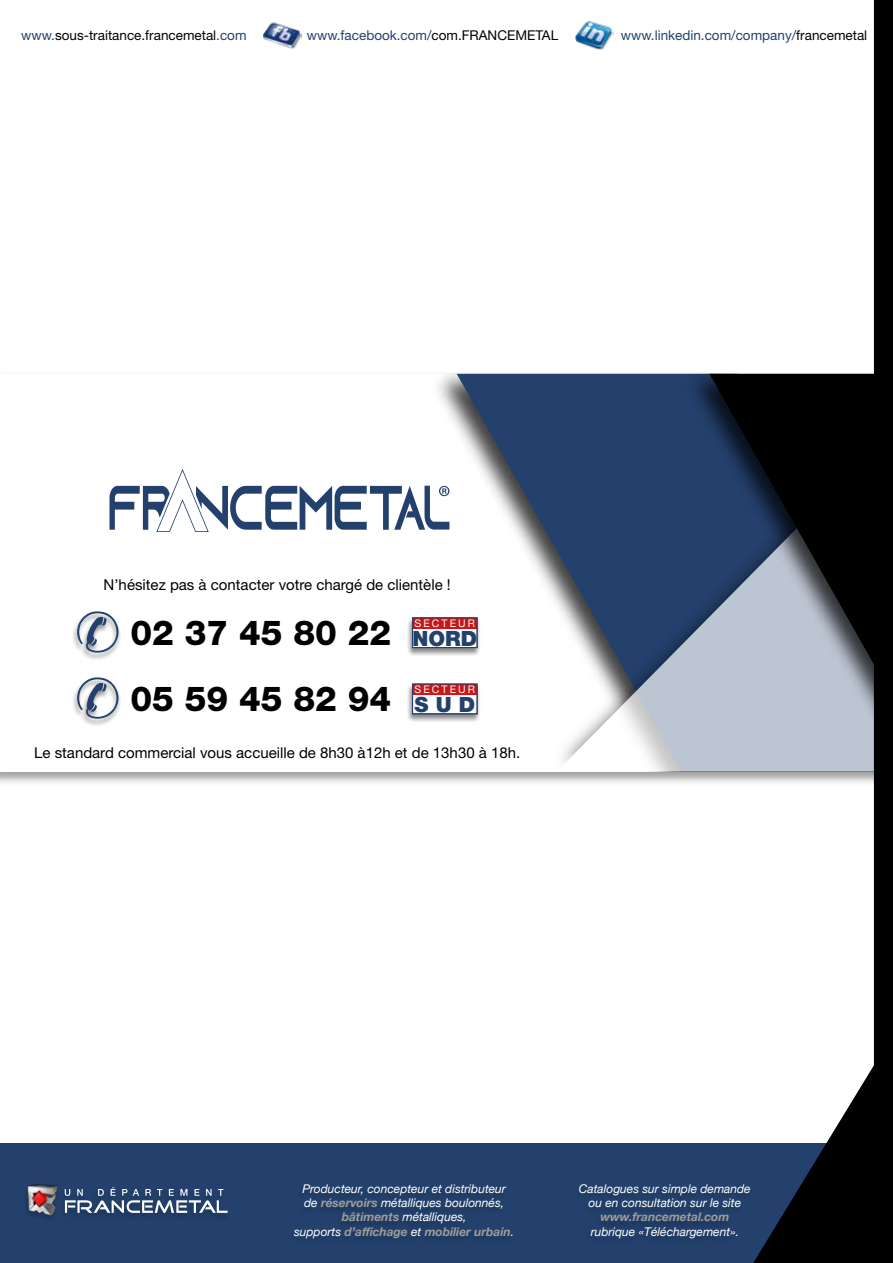
<style>
.page{position:relative;width:893px;height:1263px;background:#fff}
.page>*{position:absolute;margin:0;border:0;box-sizing:border-box;transform-origin:0 0}
.t1{font:800 34.5px "Helvetica Neue";color:#000}
.t2{font:15px "Helvetica Neue";color:#000}
.t3{font:13.5px "Helvetica Neue";color:#23416c}
.t4{font:13.5px "Helvetica Neue";color:#000}
.t5{font:italic 12px/14.4px "Helvetica Neue";color:#fff;text-align:center}
.t6{font:italic 700 12px "Helvetica Neue";color:#9d9d9c}
.t7{font:10.5px "Helvetica Neue";letter-spacing:.2em;color:#fff}
.s1{color:#23416c}
.s2{color:#000}
.s3{font-weight:900;font-size:21px;color:#23416c}
.s4{font-weight:700;color:#9d9d9c}
</style>
<div class="page">
<div style="left:0;top:1144px;width:893px;height:119px;background:#23416c"></div>
<div style="left:0;top:372px;width:893px;height:414px;background:#000;opacity:.38"></div>
<div style="left:0;top:374px;width:893px;height:397px;background:#fff"></div>
<svg style="left:457px;top:374px;width:219px;height:209px;fill:#24406c"></svg>
<img style="left:545px;top:464px;width:131px;height:138px">
<svg style="left:557px;top:497px;width:179px;height:274px"></svg>
<img style="left:676px;top:374px;width:60px;height:374px">
<svg style="left:709px;top:374px;width:27px;height:324px;background:#4b5d7a"></svg>
<div style="left:736px;top:0;width:157px;height:1263px;background:#000;opacity:.38"></div>
<svg style="left:753px;top:0;width:140px;height:1263px"></svg>
<img style="left:26px;top:1184px;width:32px;height:33px">
<svg style="left:65px;top:1187px;width:163px;height:26px"></svg>
<div style="left:574px;top:1183px;width:179px;height:63px;background:#223f69"></div>
<img style="left:264px;top:22px;width:38px;height:27px">
<img style="left:575px;top:21px;width:38px;height:29px">
<svg style="left:109px;top:469px;width:340px;height:63px"></svg>
<div style="left:71px;top:611px;width:51px;height:50px;background:#000;opacity:.47"></div>
<svg style="left:77px;top:611px;width:42px;height:42px"></svg>
<div style="left:407px;top:617px;width:74px;height:39px;background:#000;opacity:.47"></div>
<div style="left:412px;top:618px;width:65px;height:30px;border:1px solid #23416c"></div>
<div style="left:71px;top:677px;width:51px;height:50px;background:#000;opacity:.47"></div>
<svg style="left:77px;top:677px;width:42px;height:42px"></svg>
<div style="left:407px;top:683px;width:74px;height:40px;background:#000;opacity:.47"></div>
<div style="left:412px;top:684px;width:65px;height:30px;border:1px solid #23416c"></div>
<p class="t4" style="left:21px;top:27px;width:227px"><span class="s1">www.</span>sous-traitance.francemetal<span class="s1">.com</span></p>
<p class="t3" style="left:307px;top:27px;width:253px">www.facebook.com/<span class="s2">com.FRANCEMETAL</span></p>
<p class="t3" style="left:621px;top:27px;width:248px">www.linkedin.com/company/<span class="s2">francemetal</span></p>
<p class="t2" style="left:104px;top:576px;width:349px">N’hésitez pas à contacter votre chargé de clientèle !</p>
<h1 class="t1" style="left:131px;top:612px;width:348px">02 37 45 80 22 <span class="s3">NORD</span></h1>
<p class="t7" style="left:414px;top:617px;width:62px">SECTEUR</p>
<p class="t7" style="left:414px;top:683px;width:62px">SECTEUR</p>
<h1 class="t1" style="left:131px;top:678px;width:346px">05 59 45 82 94 <span class="s3">S U D</span></h1>
<p class="t2" style="left:34px;top:744px;width:488px">Le standard commercial vous accueille de 8h30 à12h et de 13h30 à 18h.</p>
<p class="t5" style="left:294px;top:1182px;width:222px">Producteur, concepteur et distributeur<br>de <span class="s4">réservoirs</span> métalliques boulonnés, <span class="s4">bâtiments</span> métalliques,<br>supports <span class="s4">d’affichage</span> et <span class="s4">mobilier urbain</span>.</p>
<p class="t5" style="left:579px;top:1182px;width:173px">Catalogues sur simple demande ou en consultation sur le site</p>
<p class="t6" style="left:600px;top:1207px;width:130px">www.francemetal.com</p>
<p class="t5" style="left:591px;top:1225px;width:150px">rubrique «Téléchargement».</p>
</div>
